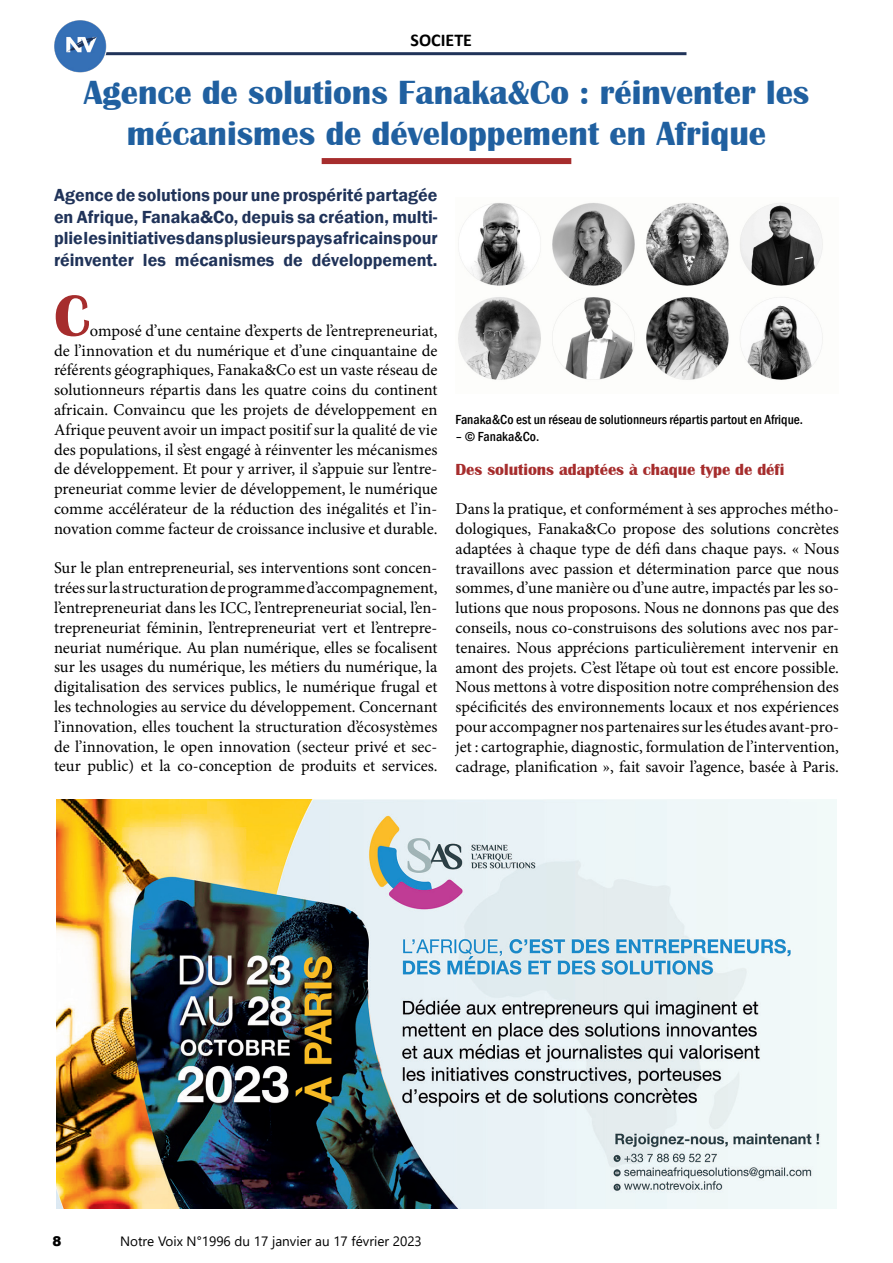
<style>
.page{position:relative;width:893px;height:1263px;background:#fff}
.page>*{position:absolute;margin:0;border:0;box-sizing:border-box;transform-origin:0 0}
.t1{font:700 60px "Britannic";color:#a62d2d}
.t2{font:700 34.5px/41.4px "Britannic";color:#2060a0;text-align:center}
.t3{font:600 18px/21.6px "Franklin Gothic";color:#203359;text-align:justify}
.t4{font:700 18px "Calibri";color:#000}
.t5{font:16.5px/19.8px "Minion Pro";color:#000;text-align:justify}
.t6{font:700 16.5px "Britannic";color:#a62d2d}
.t7{font:500 condensed 13.5px "Franklin Gothic";color:#000}
.t8{font:13.5px "Segoe UI";color:#000}
.t9{font:900 13.5px "Arial";color:#000}
</style>
<div class="page">
<hr style="left:99px;top:52px;width:587px;height:3px;background:#203359">
<img style="left:53px;top:19px;width:54px;height:54px;border-radius:27px">
<div style="left:322px;top:158px;width:249px;height:6px;background:#a62d2d"></div>
<img style="left:458px;top:203px;width:365px;height:177px">
<img style="left:56px;top:799px;width:781px;height:410px">
<p class="t4" style="left:410px;top:27px;width:63px">SOCIETE</p>
<p class="t2" style="left:84px;top:72px;width:727px">Agence de solutions Fanaka&amp;Co : réinventer les mécanismes de développement en Afrique</p>
<p class="t3" style="left:54px;top:185px;width:385px">Agence de solutions pour une prospérité partagée en Afrique, Fanaka&amp;Co, depuis sa création, multi&shy;plie les initiatives dans plusieurs pays africains pour réinventer les mécanismes de développement.</p>
<p class="t1" style="left:54px;top:282px;width:37px">C</p>
<p class="t5" style="left:54px;top:321px;width:385px;text-indent:36px">omposé d’une centaine d’experts de l’entrepreneuriat, de l’innovation et du numérique et d’une cinquantaine de référents géographiques, Fanaka&amp;Co est un vaste réseau de solutionneurs répartis dans les quatre coins du continent africain. Convaincu que les projets de développement en Afrique peuvent avoir un impact positif sur la qualité de vie des populations, il s’est engagé à réinventer les mécanismes de développement. Et pour y arriver, il s’appuie sur l’entre&shy;preneuriat comme levier de développement, le numérique comme accélérateur de la réduction des inégalités et l’in&shy;novation comme facteur de croissance inclusive et durable.</p>
<p class="t5" style="left:54px;top:558px;width:385px">Sur le plan entrepreneurial, ses interventions sont concen&shy;trées sur la structuration de programme d’accompagnement, l’entrepreneuriat dans les ICC, l’entrepreneuriat social, l’en&shy;trepreneuriat féminin, l’entrepreneuriat vert et l’entrepre&shy;neuriat numérique. Au plan numérique, elles se focalisent sur les usages du numérique, les métiers du numérique, la digitalisation des services publics, le numérique frugal et les technologies au service du développement. Concernant l’innovation, elles touchent la structuration d’écosystèmes de l’innovation, le open innovation (secteur privé et sec&shy;teur public) et la co-conception de produits et services.</p>
<p class="t7" style="left:455px;top:411px;width:349px">Fanaka&amp;Co est un réseau de solutionneurs répartis partout en Afrique.</p>
<p class="t7" style="left:455px;top:427px;width:85px">– © Fanaka&amp;Co.</p>
<p class="t6" style="left:455px;top:460px;width:330px">Des solutions adaptées à chaque type de défi</p>
<p class="t5" style="left:455px;top:499px;width:385px">Dans la pratique, et conformément à ses approches métho&shy;dologiques, Fanaka&amp;Co propose des solutions concrètes adaptées à chaque type de défi dans chaque pays. « Nous travaillons avec passion et détermination parce que nous sommes, d’une manière ou d’une autre, impactés par les so&shy;lutions que nous proposons. Nous ne donnons pas que des conseils, nous co-construisons des solutions avec nos par&shy;tenaires. Nous apprécions particulièrement intervenir en amont des projets. C’est l’étape où tout est encore possible.<br>Nous mettons à votre disposition notre compréhension des spécificités des environnements locaux et nos expériences pour accompagner nos partenaires sur les études avant-pro&shy;jet : cartographie, diagnostic, formulation de l’intervention, cadrage, planification », fait savoir l’agence, basée à Paris.</p>
<p class="t9" style="left:52px;top:1231px;width:11px">8</p>
<p class="t8" style="left:120px;top:1228px;width:303px">Notre Voix N°1996 du 17 janvier au 17 février 2023</p>
</div>
